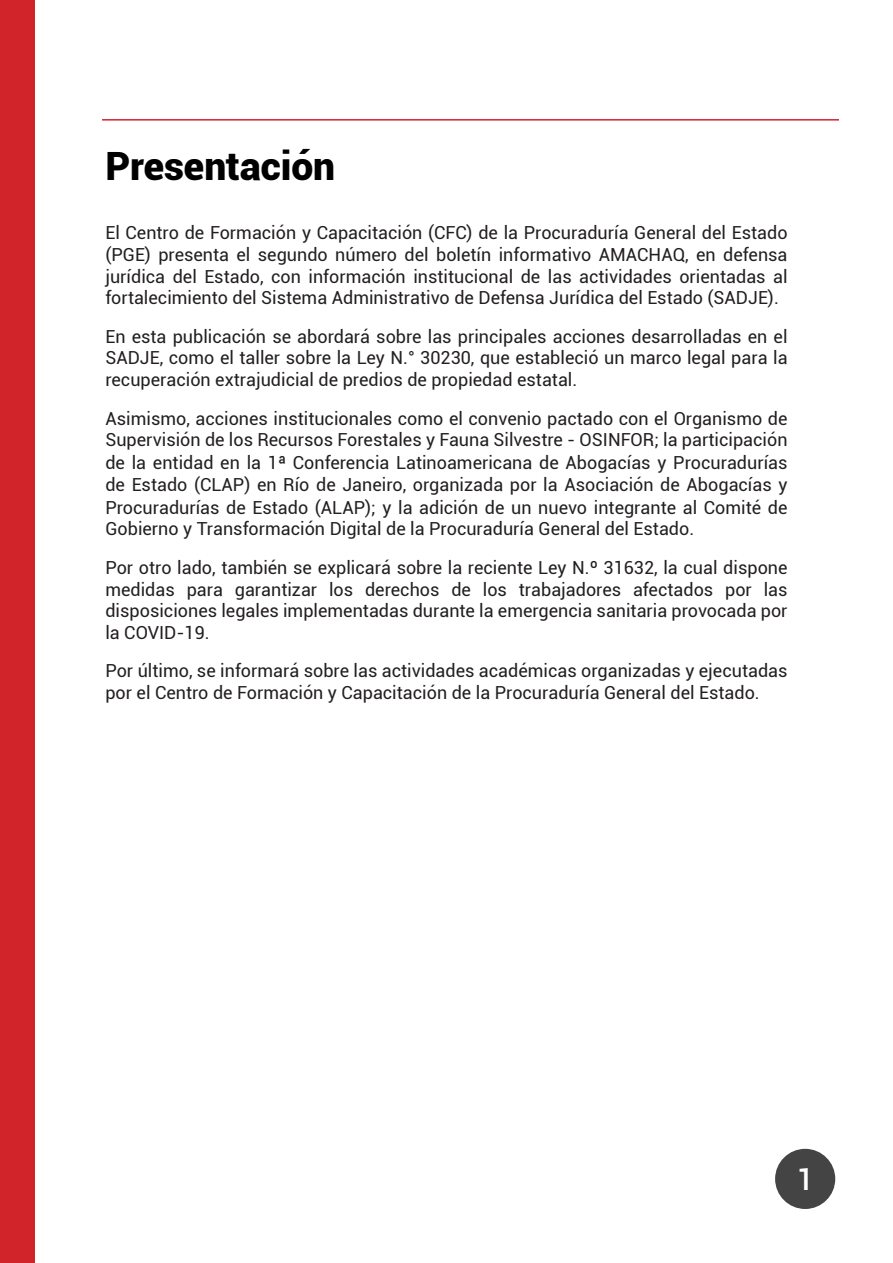
<style>
.page{position:relative;width:893px;height:1263px;background:#fff}
.page>*{position:absolute;margin:0;border:0;box-sizing:border-box;transform-origin:0 0}
.Título{font:900 39px "Roboto";color:#000001}
.t1{font:500 30px "Roboto";color:#fff}
.t2{font:18px/21.6px "Roboto";color:#231f20;text-align:justify}
</style>
<div class="page">
<div style="left:775px;top:1149px;width:60px;height:60px;background:#444;border-radius:50%"></div>
<div style="left:0;top:0;width:35px;height:1263px;background:#d1232a"></div>
<hr style="left:102px;top:119px;width:737px;height:2px;background:#d1232a">
<p class="Título" style="left:105px;top:139px;width:231px">Presentación</p>
<p class="t2" style="left:105px;top:222px;width:684px">El Centro de Formación y Capacitación (CFC) de la Procuraduría General del Estado (PGE) presenta el segundo número del boletín informativo AMACHAQ, en defensa jurídica del Estado, con información institucional de las actividades orientadas al fortalecimiento del Sistema Administrativo de Defensa Jurídica del Estado (SADJE).</p>
<p class="t2" style="left:105px;top:325px;width:684px">En esta publicación se abordará sobre las principales acciones desarrolladas en el SADJE, como el taller sobre la Ley N.° 30230, que estableció un marco legal para la recuperación extrajudicial de predios de propiedad estatal.</p>
<p class="t2" style="left:105px;top:406px;width:684px;line-height:22.2px">Asimismo, acciones institucionales como el convenio pactado con el Organismo de Supervisión de los Recursos Forestales y Fauna Silvestre - OSINFOR; la participación de la entidad en la 1ª Conferencia Latinoamericana de Abogacías y Procuradurías de Estado (CLAP) en Río de Janeiro, organizada por la Asociación de Abogacías y Procuradurías de Estado (ALAP); y la adición de un nuevo integrante al Comité de Gobierno y Transformación Digital de la Procuraduría General del Estado.</p>
<p class="t2" style="left:105px;top:556px;width:684px">Por otro lado, también se explicará sobre la reciente Ley N.º 31632, la cual dispone medidas para garantizar los derechos de los trabajadores afectados por las disposiciones legales implementadas durante la emergencia sanitaria provocada por la COVID-19.</p>
<p class="t2" style="left:105px;top:659px;width:684px">Por último, se informará sobre las actividades académicas organizadas y ejecutadas por el Centro de Formación y Capacitación de la Procuraduría General del Estado.</p>
<h2 class="t1" style="left:797px;top:1158px;width:19px">1</h2>
</div>
